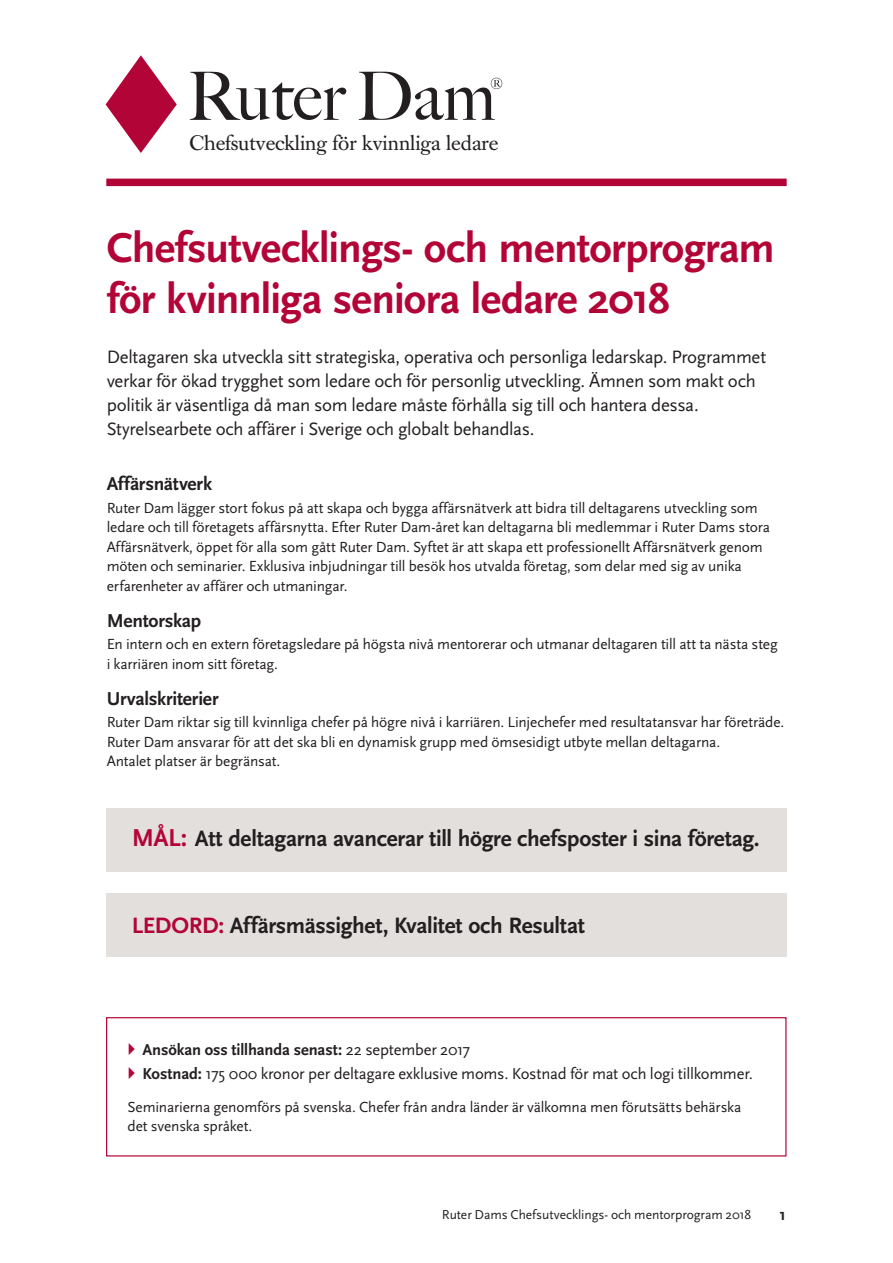
<style>
.page{position:relative;width:893px;height:1263px;background:#fff}
.page>*{position:absolute;margin:0;border:0;box-sizing:border-box;transform-origin:0 0}
.t1{font:700 43.5px/51px "Scala Sans";letter-spacing:-.02em;color:#b30437}
.t2{font:700 23.25px "Scala Sans";letter-spacing:-.015em;color:#231f20}
.t3{font:20.7px "Caslon Book BE";color:#231f20}
.t4{font:700 19.5px "Scala Sans";letter-spacing:-.015em;color:#231f20}
.t5{font:18.75px/24px "Scala Sans";letter-spacing:-.02em;color:#231f20}
.t6{font:16.5px/24px "Scala Sans";letter-spacing:-.015em;color:#231f20}
.t7{font:700 16.5px "Scala Sans";color:#231f20}
.t8{font:15.3px/19.5px "Scala Sans";letter-spacing:-.01em;color:#231f20}
.t9{font:13.5px "Scala Sans";letter-spacing:-.005em;color:#231f20}
.s1{font-size:25.5px;color:#b30437}
.s2{color:#b30437}
.s3{font-weight:700}
</style>
<div class="page">
<div style="left:106px;top:179px;width:681px;height:7px;background:#b30437"></div>
<svg style="left:106px;top:55px;width:71px;height:98px"></svg>
<svg style="left:190px;top:72px;width:156px;height:48px"></svg>
<svg style="left:359px;top:72px;width:143px;height:48px"></svg>
<div style="left:106px;top:1017px;width:680px;height:139px;border:1px solid #b30437"></div>
<div style="left:107px;top:808px;width:680px;height:64px;background:#e3dfdd"></div>
<div style="left:107px;top:893px;width:680px;height:64px;background:#e3dfdd"></div>
<h3 class="t3" style="left:189px;top:131px;width:310px">Chefsutveckling för kvinnliga ledare</h3>
<h1 class="t1" style="left:107px;top:223px;width:670px">Chefsutvecklings- och mentorprogram för kvinnliga seniora ledare 2018</h1>
<p class="t5" style="left:107px;top:345px;width:661px">Deltagaren ska utveckla sitt strategiska, operativa och personliga ledarskap. Programmet verkar för ökad trygghet som ledare och för personlig utveckling. Ämnen som makt och politik är väsentliga då man som ledare måste förhålla sig till och hantera dessa.<br>Styrelsearbete och affärer i Sverige och globalt behandlas.</p>
<p class="t4" style="left:107px;top:473px;width:107px">Affärsnätverk</p>
<p class="t8" style="left:107px;top:498px;width:665px">Ruter Dam lägger stort fokus på att skapa och bygga affärsnätverk att bidra till deltagarens utveckling som ledare och till företagets affärsnytta. Efter Ruter Dam-året kan deltagarna bli medlemmar i Ruter Dams stora Affärsnätverk, öppet för alla som gått Ruter Dam. Syftet är att skapa ett professionellt Affärsnätverk genom möten och seminarier. Exklusiva inbjudningar till besök hos utvalda företag, som delar med sig av unika erfarenheter av affärer och utmaningar.</p>
<p class="t4" style="left:107px;top:610px;width:96px">Mentorskap</p>
<p class="t8" style="left:107px;top:635px;width:673px">En intern och en extern företagsledare på högsta nivå mentorerar och utmanar deltagaren till att ta nästa steg i karriären inom sitt företag.</p>
<p class="t4" style="left:107px;top:688px;width:113px">Urvalskriterier</p>
<p class="t8" style="left:107px;top:713px;width:679px">Ruter Dam riktar sig till kvinnliga chefer på högre nivå i karriären. Linjechefer med resultatansvar har företräde.<br>Ruter Dam ansvarar för att det ska bli en dynamisk grupp med ömsesidigt utbyte mellan deltagarna.<br>Antalet platser är begränsat.</p>
<h2 class="t2" style="left:132px;top:826px;width:629px"><span class="s1">MÅL:</span> Att deltagarna avancerar till högre chefsposter i sina företag.</h2>
<h2 class="t2" style="left:132px;top:912px;width:455px"><span class="s2">LEDORD:</span> Affärsmässighet, Kvalitet och Resultat</h2>
<p class="t6" style="left:143px;top:1037px;width:612px"><span class="s3">Ansökan oss tillhanda senast:</span> 22 september 2017<br><span class="s3">Kostnad:</span> 175 000 kronor per deltagare exklusive moms. Kostnad för mat och logi tillkommer.</p>
<p class="t8" style="left:128px;top:1097px;width:615px">Seminarierna genomförs på svenska. Chefer från andra länder är välkomna men förutsätts behärska det svenska språket.</p>
<p class="t9" style="left:442px;top:1207px;width:311px">Ruter Dams Chefsutvecklings- och mentorprogram 2018</p>
<p class="t7" style="left:780px;top:1205px;width:8px">1</p>
</div>
